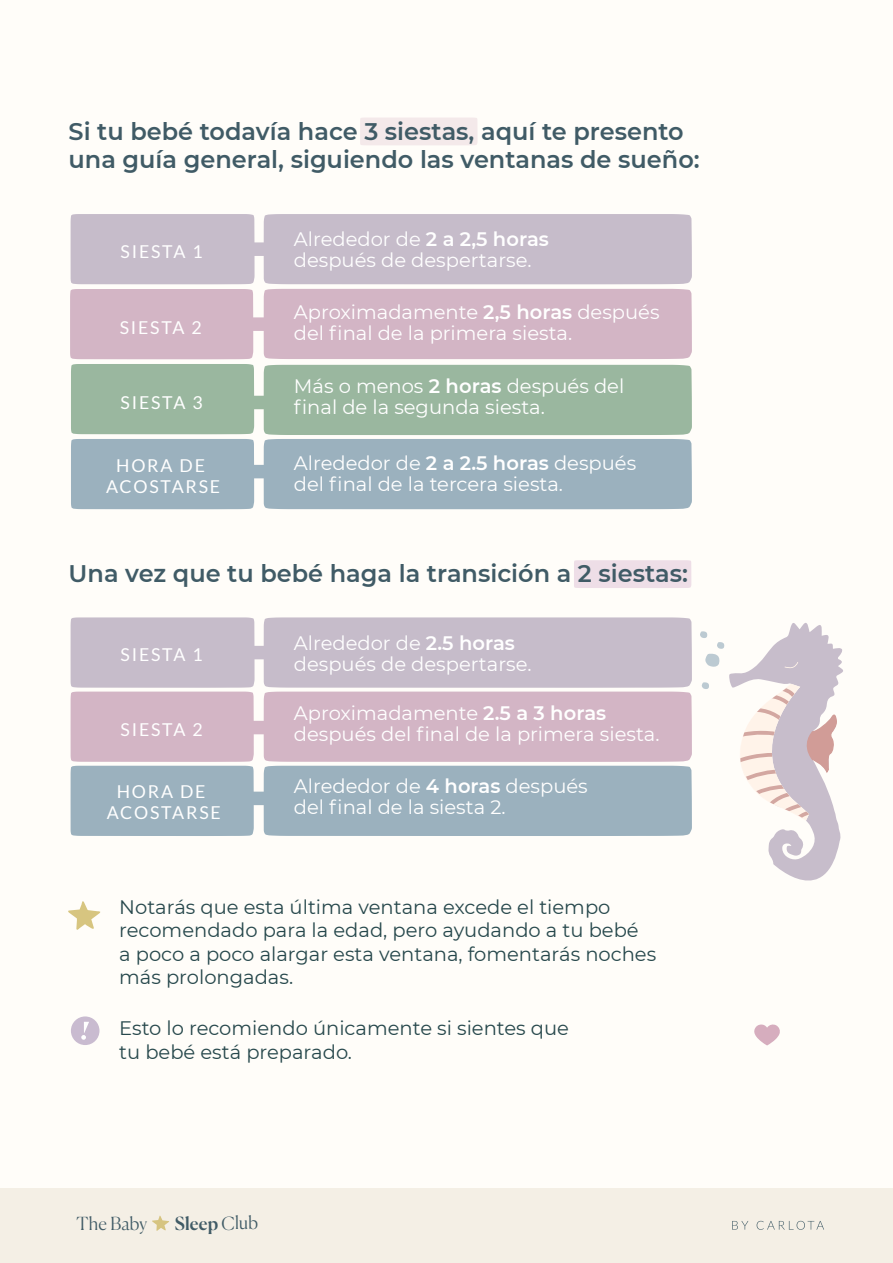
<style>
.page{position:relative;width:893px;height:1263px;background:#fffdf9}
.page>*{position:absolute;margin:0;border:0;box-sizing:border-box;transform-origin:0 0}
.t1{font:600 24px/28.8px "Montserrat";color:#405b66}
.t2{font:19.5px/21px "Montserrat";color:#fff}
.t3{font:19.5px/23.4px "Montserrat";color:#27484c}
.t4{font:500 18px "Canela";letter-spacing:.005em;color:#405b66}
.t5{font:300 18px "Canela";letter-spacing:.005em;color:#405b66}
.t6{font:17.7px/21px "Lato";letter-spacing:.1em;color:#fff;text-align:center}
.s1{font-weight:600}
.s2{font-weight:300}
</style>
<div class="page">
<div style="left:0;top:1188px;width:893px;height:75px;background:#f4efe5"></div>
<svg style="left:152px;top:1215px;width:17px;height:16px"></svg>
<svg style="left:732px;top:1221px;width:16px;height:8px"></svg>
<svg style="left:757px;top:1221px;width:67px;height:9px"></svg>
<div style="left:71px;top:1016px;width:28px;height:29px;background:#c9bbd0;border-radius:50%"></div>
<svg style="left:81px;top:1022px;width:8px;height:18px"></svg>
<svg style="left:68px;top:901px;width:33px;height:29px"></svg>
<div style="left:574px;top:560px;width:117px;height:28px;background:#eedee7"></div>
<svg style="left:700px;top:623px;width:143px;height:258px"></svg>
<svg style="left:754px;top:1024px;width:26px;height:21px"></svg>
<svg style="left:70px;top:214px;width:622px;height:295px;background:#b8babe"></svg>
<svg style="left:71px;top:617px;width:621px;height:219px;background:#bfb9c7"></svg>
<p class="t1" style="left:69px;top:116px;width:633px">Si tu bebé todavía hace 3 siestas, aquí te presento una guía general, siguiendo las ventanas de sueño:</p>
<p class="t6" style="left:121px;top:241px;width:84px">SIESTA 1</p>
<p class="t6" style="left:120px;top:317px;width:84px">SIESTA 2</p>
<p class="t6" style="left:121px;top:392px;width:84px">SIESTA 3</p>
<p class="t6" style="left:106px;top:455px;width:116px">HORA DE<br>ACOSTARSE</p>
<p class="t2" style="left:294px;top:228px;width:257px">Alrededor de <span class="s1">2 a 2,5 horas </span>después de despertarse.</p>
<p class="t2" style="left:294px;top:300px;width:367px">Aproximadamente <span class="s1">2,5 horas</span> después del final de la primera siesta.</p>
<p class="t2" style="left:294px;top:375px;width:332px">Más o menos <span class="s1">2 horas</span> después del final de la segunda siesta.</p>
<p class="t2" style="left:294px;top:452px;width:344px">Alrededor de <span class="s1">2 a 2.5 horas</span> después del final de la tercera siesta.</p>
<p class="t1" style="left:69px;top:558px;width:621px">Una vez que tu bebé haga la transición a 2 siestas:</p>
<p class="t6" style="left:121px;top:644px;width:84px">SIESTA 1</p>
<p class="t6" style="left:121px;top:719px;width:84px">SIESTA 2</p>
<p class="t6" style="left:107px;top:781px;width:116px">HORA DE<br>ACOSTARSE</p>
<p class="t2" style="left:294px;top:632px;width:239px">Alrededor de <span class="s1">2.5 horas </span>después de despertarse.</p>
<p class="t2" style="left:294px;top:701px;width:367px">Aproximadamente <span class="s1">2.5 a 3 horas </span>después del final de la primera siesta.</p>
<p class="t2" style="left:294px;top:775px;width:295px">Alrededor de <span class="s1">4 horas</span> después del final de la siesta 2.</p>
<p class="t3" style="left:119px;top:895px;width:538px">Notarás que esta última ventana excede el tiempo recomendado para la edad, pero ayudando a tu bebé<br>a poco a poco alargar esta ventana, fomentarás noches más prolongadas.</p>
<p class="t3" style="left:119px;top:1016px;width:451px">Esto lo recomiendo únicamente si sientes que tu bebé está preparado.</p>
<p class="t5" style="left:77px;top:1209px;width:72px">The Baby</p>
<p class="t4" style="left:175px;top:1209px;width:85px">Sleep <span class="s2">Club</span></p>
</div>
